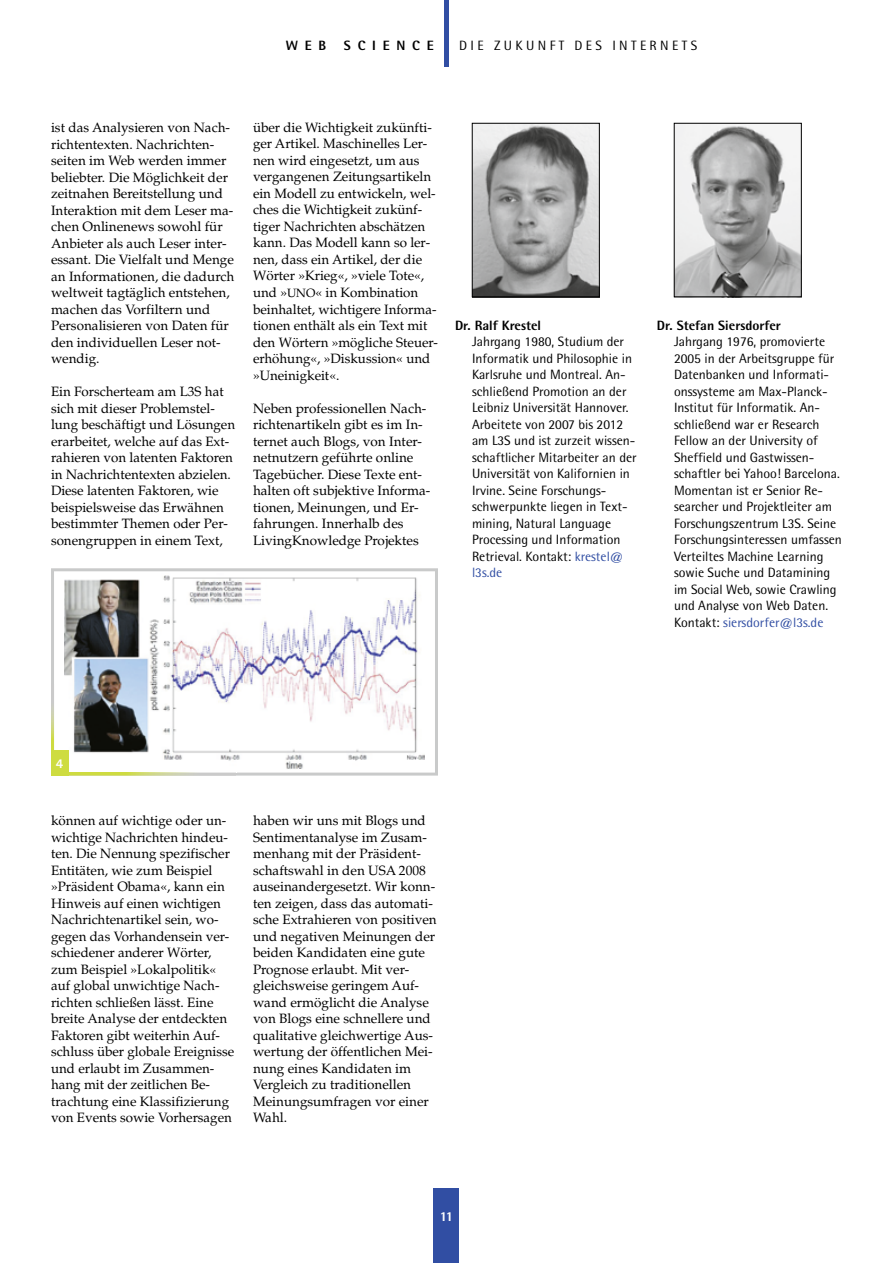
<style>
.page{position:relative;width:893px;height:1263px;background:#fff}
.page>*{position:absolute;margin:0;border:0;box-sizing:border-box;transform-origin:0 0}
.t1{font:13.5px/16.5px "Palatino";color:#000}
.t2{font:13.5px/16.5px "Rotis Semi Sans";color:#000}
.t3{font:800 13.5px "Rotis Semi Sans";color:#000}
.t4{font:13.5px "Rotis Semi Sans";letter-spacing:.25em;color:#000}
.t5{font:800 13.5px "Rotis Semi Sans";letter-spacing:.5em;color:#000}
.t6{font:800 13.5px "Rotis Semi Sans";color:#fff}
.s1{font-size:12px}
.s2{color:#314ea3}
</style>
<div class="page">
<div style="left:434px;top:1188px;width:25px;height:75px;background:#314ea3"></div>
<div style="left:444px;top:0;width:5px;height:66px;background:#314ea3"></div>
<img style="left:676px;top:125px;width:123px;height:170px">
<div style="left:674px;top:123px;width:127px;height:174px;border:1px solid #000"></div>
<img style="left:474px;top:125px;width:124px;height:170px">
<div style="left:472px;top:123px;width:128px;height:174px;border:1px solid #000"></div>
<svg style="left:51px;top:568px;width:387px;height:207px"></svg>
<svg style="left:68px;top:772px;width:168px;height:4px"></svg>
<svg style="left:51px;top:684px;width:3px;height:66px"></svg>
<div style="left:51px;top:750px;width:17px;height:26px;background:#cedc40"></div>
<p class="t3" style="left:286px;top:36px;width:42px">WEB</p>
<p class="t5" style="left:344px;top:36px;width:91px">SCIENCE</p>
<p class="t4" style="left:459px;top:37px;width:239px">DIE ZUKUNFT DES INTERNETS</p>
<p class="t1" style="left:51px;top:119px;width:185px">ist das Analysieren von Nach&shy;richtentexten. Nachrichten&shy;seiten im Web werden immer beliebter. Die Möglichkeit der zeitnahen Bereitstellung und<br>Interaktion mit dem Leser ma&shy;chen Onlinenews sowohl für<br>Anbieter als auch Leser inter&shy;essant. Die Vielfalt und Menge an Informationen, die dadurch weltweit tagtäglich entstehen, machen das Vorfiltern und<br>Personalisieren von Daten für den individuellen Leser not&shy;wendig.</p>
<p class="t1" style="left:51px;top:383px;width:186px">Ein Forscherteam am L3S hat sich mit dieser Problemstel&shy;lung beschäftigt und Lösungen erarbeitet, welche auf das Ext&shy;rahieren von latenten Faktoren in Nachrichtentexten abzielen.<br>Diese latenten Faktoren, wie beispielsweise das Erwähnen bestimmter Themen oder Per&shy;sonengruppen in einem Text,</p>
<p class="t1" style="left:253px;top:119px;width:186px">über die Wichtigkeit zukünfti&shy;ger Artikel. Maschinelles Ler&shy;nen wird eingesetzt, um aus vergangenen Zeitungsartikeln ein Modell zu entwickeln, wel&shy;ches die Wichtigkeit zukünf&shy;tiger Nachrichten abschätzen kann. Das Modell kann so ler&shy;nen, dass ein Artikel, der die<br>Wörter »Krieg«, »viele Tote«, und »<span class="s1">UNO</span>« in Kombination beinhaltet, wichtigere Informa&shy;tionen enthält als ein Text mit den Wörtern »mögliche Steuer&shy;erhöhung«, »Diskus sion« und »Uneinigkeit«.</p>
<p class="t1" style="left:253px;top:400px;width:179px">Neben professionellen Nach&shy;richtenartikeln gibt es im In&shy;ternet auch Blogs, von Inter&shy;netnutzern geführte online<br>Tagebücher. Diese Texte ent&shy;halten oft subjektive Informa&shy;tionen, Meinungen, und Er&shy;fahrungen. Innerhalb des<br>LivingKnowledge Projektes</p>
<p class="t3" style="left:455px;top:317px;width:88px">Dr. Ralf Krestel</p>
<p class="t2" style="left:472px;top:333px;width:166px">Jahrgang 1980, Studium der<br>Informatik und Philosophie in<br>Karlsruhe und Montreal. An&shy;schließend Promotion an der<br>Leibniz Universität Hannover.<br>Arbeitete von 2007 bis 2012 am L3S und ist zurzeit wissen&shy;schaftlicher Mitarbeiter an der<br>Universität von Kalifornien in<br>Irvine. Seine Forschungs&shy;schwerpunkte liegen in Text&shy;mining, Natural Language<br>Processing und Information<br>Re trieval. Kontakt: <span class="s2">krestel@ l3s.de</span></p>
<p class="t3" style="left:657px;top:317px;width:125px">Dr. Stefan Siersdorfer</p>
<p class="t2" style="left:674px;top:333px;width:169px">Jahrgang 1976, promovierte<br>2005 in der Arbeitsgruppe für<br>Datenbanken und Informati&shy;onssysteme am Max-Planck-<br>Institut für Informatik. An&shy;schließend war er Research<br>Fellow an der University of<br>Sheffield und Gastwissen&shy;schaftler bei Yahoo! Barcelona.<br>Momentan ist er Senior Re&shy;searcher und Projektleiter am<br>Forschungszentrum L3S. Seine<br>Forschungsinteressen umfassen<br>Verteiltes Machine Learning sowie Suche und Datamining im Social Web, sowie Crawling und Analyse von Web Daten.<br>Kontakt: <span class="s2">siersdorfer@l3s.de</span></p>
<p class="t6" style="left:56px;top:755px;width:9px">4</p>
<p class="t1" style="left:51px;top:812px;width:185px">können auf wichtige oder un&shy;wichtige Nachrichten hindeu&shy;ten. Die Nennung spezifischer<br>Entitäten, wie zum Beispiel »Präsident Obama«, kann ein<br>Hinweis auf einen wichtigen<br>Nachrichtenartikel sein, wo&shy;gegen das Vorhandensein ver&shy;schiedener anderer Wörter, zum Beispiel »Lokalpolitik« auf global unwichtige Nach&shy;richten schließen lässt. Eine breite Analyse der entdeckten<br>Faktoren gibt weiterhin Auf&shy;schluss über globale Ereignisse und erlaubt im Zusammen&shy;hang mit der zeitlichen Be&shy;trachtung eine Klassifizierung von Events sowie Vorhersagen</p>
<p class="t1" style="left:253px;top:812px;width:185px">haben wir uns mit Blogs und<br>Sentimentanalyse im Zusam&shy;menhang mit der Präsident&shy;schaftswahl in den USA 2008 auseinandergesetzt. Wir konn&shy;ten zeigen, dass das automati&shy;sche Extrahieren von positiven und negativen Meinungen der beiden Kandidaten eine gute<br>Prognose erlaubt. Mit ver&shy;gleichsweise geringem Auf&shy;wand ermöglicht die Analyse von Blogs eine schnellere und qualitative gleichwertige Aus&shy;wertung der öffentlichen Mei&shy;nung eines Kandidaten im<br>Vergleich zu traditionellen<br>Meinungsumfragen vor einer<br>Wahl.</p>
<p class="t6" style="left:440px;top:1208px;width:15px">11</p>
</div>
